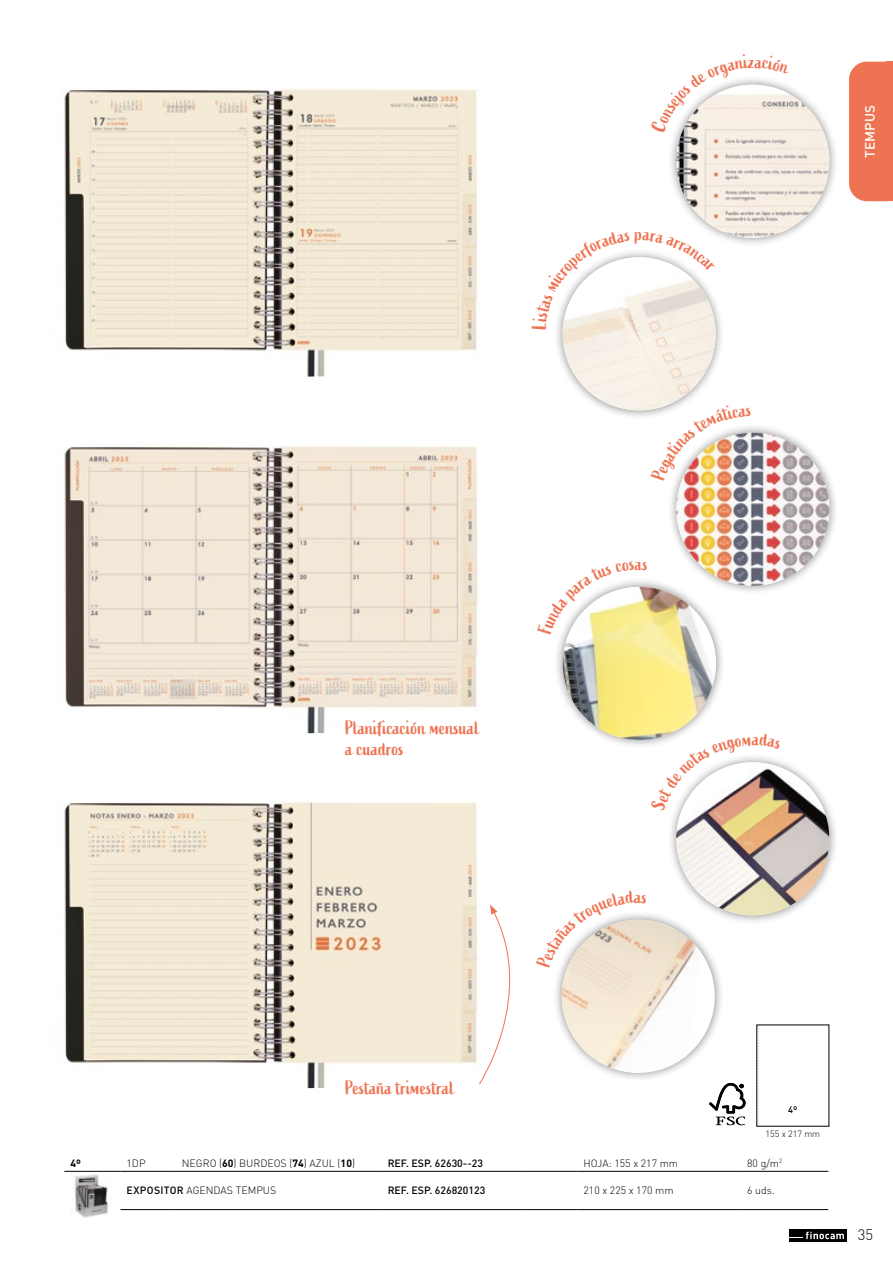
<style>
.page{position:relative;width:893px;height:1263px;background:#fff}
.page>*{position:absolute;margin:0;border:0;box-sizing:border-box;transform-origin:0 0}
.t1{font:19.5px/21px "Active";color:#ee7352}
.t2{font:300 15px "DIN";color:#000}
.t3{font:500 13.5px "DIN";color:#fff}
.t4{font:300 10.5px "DIN";color:#000}
.t5{font:500 10.5px "DIN";color:#000}
.t6{font:700 10.5px "DIN";color:#000}
.t7{font:500 9.45px "DIN";color:#000}
.t8{font:300 9px "DIN";color:#000}
.s1{font-weight:700}
.s2{font-weight:500}
</style>
<div class="page">
<div style="left:803px;top:1229px;width:44px;height:13px;background:#000"></div>
<svg style="left:806px;top:1232px;width:38px;height:7px"></svg>
<hr style="left:789px;top:1229px;width:13px;height:4px;background:#000">
<hr style="left:789px;top:1233px;width:13px;height:4px;background:#000">
<hr style="left:789px;top:1238px;width:13px;height:4px;background:#000">
<div style="left:849px;top:62px;width:37px;height:139px;background:#ee7352"></div>
<div style="left:886px;top:62px;width:7px;height:139px;background:#ee7352"></div>
<img style="left:74px;top:1174px;width:34px;height:44px">
<img style="left:64px;top:89px;width:414px;height:288px">
<img style="left:64px;top:446px;width:414px;height:288px">
<img style="left:64px;top:802px;width:414px;height:287px">
<hr style="left:121px;top:1209px;width:55px;height:1px;background:#000">
<hr style="left:176px;top:1209px;width:206px;height:1px;background:#000">
<hr style="left:382px;top:1209px;width:138px;height:1px;background:#000">
<hr style="left:520px;top:1209px;width:58px;height:1px;background:#000">
<hr style="left:578px;top:1209px;width:163px;height:1px;background:#000">
<hr style="left:741px;top:1209px;width:87px;height:1px;background:#000">
<hr style="left:64px;top:1171px;width:57px;height:1px;background:#000">
<hr style="left:121px;top:1171px;width:55px;height:1px;background:#000">
<hr style="left:176px;top:1171px;width:206px;height:1px;background:#000">
<hr style="left:382px;top:1171px;width:138px;height:1px;background:#000">
<hr style="left:520px;top:1171px;width:58px;height:1px;background:#000">
<hr style="left:578px;top:1171px;width:163px;height:1px;background:#000">
<hr style="left:741px;top:1171px;width:87px;height:1px;background:#000">
<svg style="left:709px;top:1083px;width:37px;height:43px"></svg>
<div style="left:553px;top:247px;width:172px;height:172px;background:#000;opacity:.45"></div>
<img style="left:563px;top:257px;width:153px;height:153px;border-radius:77px">
<div style="left:667px;top:423px;width:172px;height:172px;background:#000;opacity:.45"></div>
<img style="left:676px;top:433px;width:153px;height:153px;border-radius:77px">
<div style="left:667px;top:75px;width:172px;height:172px;background:#000;opacity:.45"></div>
<img style="left:676px;top:85px;width:153px;height:153px;border-radius:77px">
<div style="left:553px;top:577px;width:172px;height:172px;background:#000;opacity:.45"></div>
<img style="left:563px;top:587px;width:153px;height:153px;border-radius:77px">
<div style="left:552px;top:910px;width:172px;height:172px;background:#000;opacity:.45"></div>
<div style="left:562px;top:920px;width:153px;height:153px;background:#fff;border-radius:50%"></div>
<img style="left:635px;top:920px;width:67px;height:153px">
<div style="left:667px;top:752px;width:172px;height:172px;background:#000;opacity:.45"></div>
<img style="left:676px;top:762px;width:153px;height:153px;border-radius:77px">
<svg style="left:553px;top:247px;width:77px;height:82px"></svg>
<svg style="left:642px;top:232px;width:73px;height:40px"></svg>
<img style="left:651px;top:404px;width:100px;height:77px">
<svg style="left:667px;top:75px;width:123px;height:58px"></svg>
<svg style="left:553px;top:577px;width:81px;height:58px"></svg>
<svg style="left:479px;top:905px;width:156px;height:180px"></svg>
<svg style="left:650px;top:733px;width:131px;height:78px"></svg>
<h1 class="t1" style="left:635px;top:224px;width:9px">p</h1>
<h1 class="t1" style="left:748px;top:51px;width:8px">z</h1>
<p class="t3" style="left:861px;top:158px;width:54px;rotate:-90deg">TEMPUS</p>
<h1 class="t1" style="left:345px;top:718px;width:136px">Planificación mensual a cuadros</h1>
<h1 class="t1" style="left:635px;top:553px;width:9px">a</h1>
<h1 class="t1" style="left:634px;top:886px;width:9px">a</h1>
<h1 class="t1" style="left:345px;top:1077px;width:112px">Pestaña trimestral</h1>
<p class="t7" style="left:788px;top:1103px;width:11px">4º</p>
<p class="t8" style="left:765px;top:1128px;width:56px">155 x 217 mm</p>
<p class="t6" style="left:70px;top:1156px;width:12px">4º</p>
<p class="t4" style="left:127px;top:1156px;width:21px">1DP</p>
<p class="t4" style="left:182px;top:1156px;width:175px">NEGRO (<span class="s1">60</span>) BURDEOS (<span class="s1">74</span>) AZUL (<span class="s1">10</span>)</p>
<p class="t5" style="left:388px;top:1156px;width:97px">REF. ESP. 62630--23</p>
<p class="t4" style="left:584px;top:1156px;width:96px">HOJA: 155 x 217 mm</p>
<p class="t4" style="left:747px;top:1156px;width:37px">80 g/m<sup>2</sup></p>
<p class="t4" style="left:127px;top:1184px;width:151px"><span class="s2">EXPOSITOR</span> AGENDAS TEMPUS</p>
<p class="t5" style="left:388px;top:1184px;width:99px">REF. ESP. 626820123</p>
<p class="t4" style="left:584px;top:1184px;width:92px">210 x 225 x 170 mm</p>
<p class="t4" style="left:747px;top:1184px;width:29px">6 uds.</p>
<h2 class="t2" style="left:858px;top:1225px;width:17px">35</h2>
</div>
